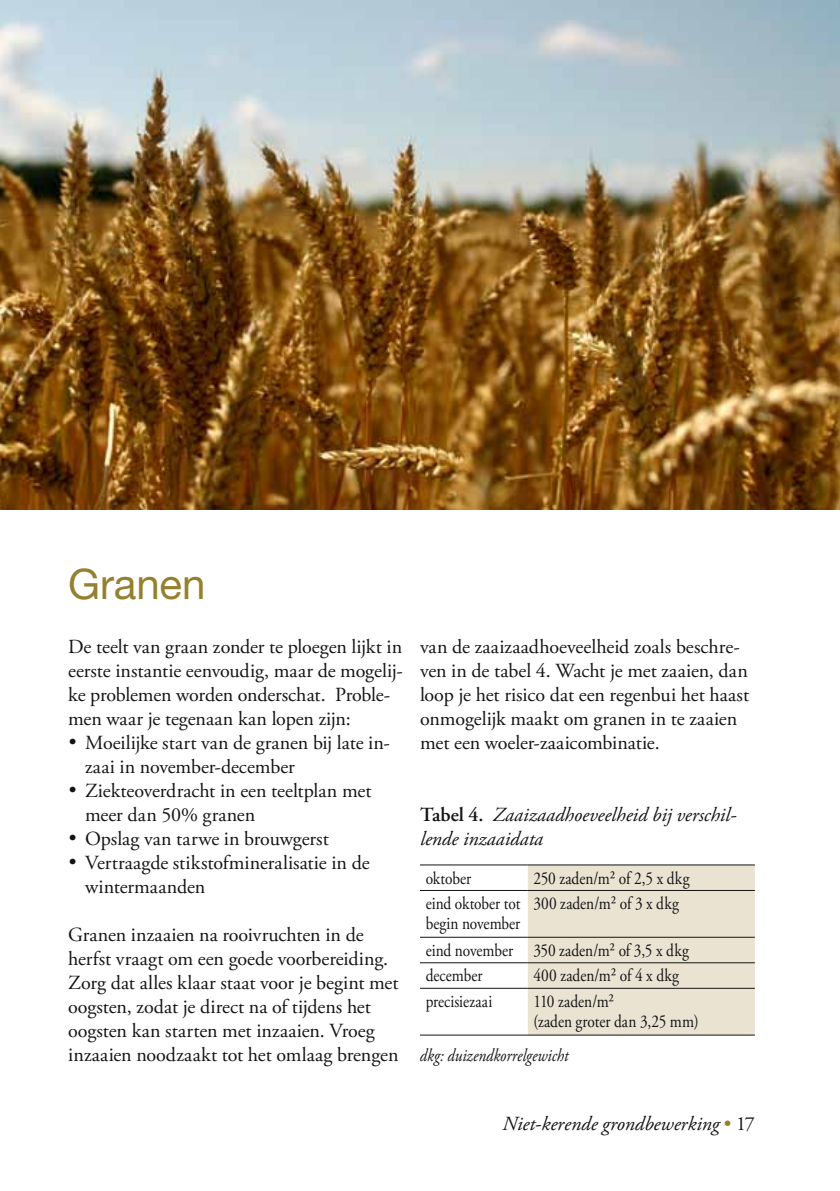
<style>
.page{position:relative;width:840px;height:1191px;background:#fff}
.page>*{position:absolute;margin:0;border:0;box-sizing:border-box;transform-origin:0 0}
.t1{font:42px "Helvetica Neue LT Std";color:#94802e}
.t2{font:20px/24px "Adobe Garamond Pro";color:#141415}
.t3{font:italic 20px/24px "Adobe Garamond Pro";color:#141415}
.t4{font:18px/20px "Adobe Garamond Pro";color:#141415;scale:.85 1}
.t5{font:italic 18px "Adobe Garamond Pro";letter-spacing:.005em;color:#141415;scale:.85 1}
.s1{font-weight:600;font-style:normal}
.s2{font-style:normal;color:#94802e}
.s3{font-style:normal}
</style>
<div class="page">
<div style="left:527px;top:865px;width:227px;height:169px;background:#eae3d2"></div>
<hr style="left:420px;top:890px;width:107px;height:1px;background:#141415">
<hr style="left:527px;top:890px;width:227px;height:1px;background:#141415">
<hr style="left:420px;top:937px;width:107px;height:1px;background:#141415">
<hr style="left:527px;top:937px;width:227px;height:1px;background:#141415">
<hr style="left:420px;top:962px;width:107px;height:1px;background:#141415">
<hr style="left:527px;top:962px;width:227px;height:1px;background:#141415">
<hr style="left:420px;top:988px;width:107px;height:1px;background:#141415">
<hr style="left:527px;top:988px;width:227px;height:1px;background:#141415">
<hr style="left:420px;top:1034px;width:107px;height:1px;background:#141415">
<hr style="left:527px;top:1034px;width:227px;height:1px;background:#141415">
<hr style="left:420px;top:864px;width:107px;height:1px;background:#141415">
<hr style="left:527px;top:864px;width:227px;height:1px;background:#141415">
<img style="left:0;top:0;width:839px;height:509px">
<h1 class="t1" style="left:68px;top:559px;width:139px">Granen</h1>
<p class="t2" style="left:68px;top:635px;width:336px">De teelt van graan zonder te ploegen lijkt in eerste instantie eenvoudig, maar de mogelij&shy;ke problemen worden onderschat. Proble&shy;men waar je tegenaan kan lopen zijn:</p>
<p class="t2" style="left:85px;top:731px;width:306px;text-indent:-17px">• Moeilijke start van de granen bij late in&shy;zaai in november-december</p>
<p class="t2" style="left:85px;top:779px;width:288px;text-indent:-17px">• Ziekteoverdracht in een teeltplan met meer dan 50% granen</p>
<p class="t2" style="left:68px;top:827px;width:262px">• Opslag van tarwe in brouwgerst</p>
<p class="t2" style="left:85px;top:851px;width:286px;text-indent:-17px">• Vertraagde stikstofmineralisatie in de wintermaanden</p>
<p class="t2" style="left:68px;top:923px;width:332px">Granen inzaaien na rooivruchten in de herfst vraagt om een goede voorbereiding.<br>Zorg dat alles klaar staat voor je begint met oogsten, zodat je direct na of tijdens het oogsten kan starten met inzaaien. Vroeg inzaaien noodzaakt tot het omlaag brengen</p>
<p class="t2" style="left:420px;top:635px;width:330px">van de zaaizaadhoeveelheid zoals beschre&shy;ven in de tabel 4. Wacht je met zaaien, dan loop je het risico dat een regenbui het haast onmogelijk maakt om granen in te zaaien met een woeler-zaaicombinatie.</p>
<p class="t3" style="left:420px;top:803px;width:318px"><span class="s1">Tabel 4.</span> Zaaizaadhoeveelheid bij verschil&shy;lende inzaaidata</p>
<p class="t4" style="left:425px;top:868px;width:55px">oktober</p>
<p class="t4" style="left:533px;top:868px;width:185px">250 zaden/m² of 2,5 x dkg</p>
<p class="t4" style="left:425px;top:894px;width:113px">eind oktober tot begin november</p>
<p class="t4" style="left:533px;top:894px;width:172px">300 zaden/m² of 3 x dkg</p>
<p class="t4" style="left:425px;top:938px;width:311px;line-height:25.6px">eind november 350 zaden/m² of 3,5 x dkg december</p>
<p class="t4" style="left:533px;top:966px;width:173px">400 zaden/m² of 4 x dkg</p>
<p class="t4" style="left:425px;top:992px;width:80px">precisiezaai</p>
<p class="t4" style="left:533px;top:992px;width:196px">110 zaden/m²<br>(zaden groter dan 3,25 mm)</p>
<p class="t5" style="left:420px;top:1045px;width:176px">dkg: duizendkorrelgewicht</p>
<p class="t3" style="left:502px;top:1112px;width:253px">Niet-kerende grondbewerking <span class="s2">•</span> <span class="s3">17</span></p>
</div>
